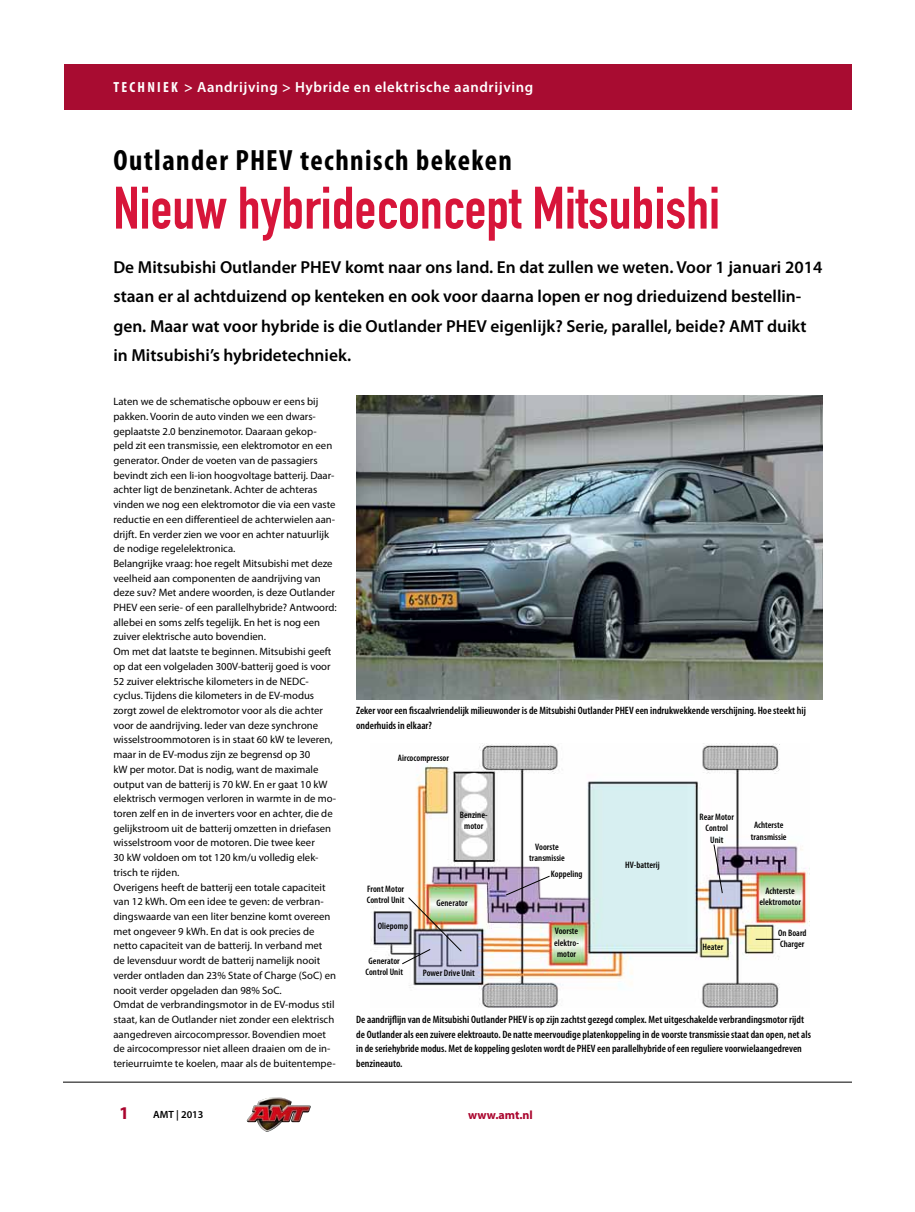
<style>
.page{position:relative;width:915px;height:1212px;background:#fff}
.page>*{position:absolute;margin:0;border:0;box-sizing:border-box;transform-origin:0 0}
.t1{font:58.8px "DIN Engschrift Std";color:#d7153a}
.t2{font:700 condensed 29.4px "Myriad Pro";letter-spacing:.05em;color:#000}
.t3{font:700 18px "Myriad Pro";color:#aa052e}
.t4{font:600 17.4px/29.4px "Myriad Pro";color:#000}
.t5{font:700 16.05px "Myriad Pro";color:#a80c31}
.t6{font:600 14.7px "Myriad Pro";letter-spacing:.04em;color:#fff}
.t7{font:700 12px "Myriad Pro";color:#aa052e}
.t8{font:10.65px/14.7px "Myriad Pro";color:#000}
.t9{font:600 condensed 10.65px/14.7px "Myriad Pro";color:#000}
.t10{font:600 10.5px "Myriad Pro";color:#000}
.t11{font:600 condensed 9.3px/11.2px "Myriad Pro";letter-spacing:.005em;color:#000;text-align:center}
.s1{font-weight:700;font-stretch:condensed}
</style>
<div class="page">
<img style="left:247px;top:1097px;width:63px;height:35px">
<hr style="left:64px;top:1082px;width:786px;height:1px;background:#000">
<div style="left:64px;top:64px;width:786px;height:46px;background:#a80c31"></div>
<img style="left:356px;top:396px;width:466px;height:303px">
<img style="left:370px;top:743px;width:438px;height:264px">
<svg style="left:505px;top:875px;width:45px;height:21px"></svg>
<img style="left:401px;top:897px;width:61px;height:68px">
<svg style="left:755px;top:939px;width:24px;height:1px"></svg>
<svg style="left:713px;top:844px;width:9px;height:50px"></svg>
<h3 class="t6" style="left:113px;top:78px;width:421px"><span class="s1">TECH NI E K</span> &gt; Aandrijving &gt; Hybride en elektrische aandrijving</h3>
<h2 class="t2" style="left:113px;top:142px;width:400px">Outlander PHEV technisch bekeken</h2>
<h1 class="t1" style="left:113px;top:173px;width:608px">Nieuw hybrideconcept Mitsubishi</h1>
<p class="t4" style="left:113px;top:252px;width:710px">De Mitsubishi Outlander PHEV komt naar ons land. En dat zullen we weten. Voor 1 januari 2014 staan er al achtduizend op kenteken en ook voor daarna lopen er nog drieduizend bestellin&shy;gen. Maar wat voor hybride is die Outlander PHEV eigenlijk? Serie, parallel, beide? AMT duikt in Mitsubishi’s hybridetechniek.</p>
<p class="t8" style="left:113px;top:394px;width:225px">Laten we de schematische opbouw er eens bij pakken. Voorin de auto vinden we een dwars&shy;geplaatste 2.0 benzinemotor. Daaraan gekop&shy;peld zit een transmissie, een elektromotor en een generator. Onder de voeten van de passagiers bevindt zich een li-ion hoogvoltage batterij. Daar&shy;achter ligt de benzinetank. Achter de achteras vinden we nog een elektromotor die via een vaste reductie en een differentieel de achterwielen aan&shy;drijft. En verder zien we voor en achter natuurlijk de nodige regelelektronica.<br>Belangrijke vraag: hoe regelt Mitsubishi met deze veelheid aan componenten de aandrijving van deze suv? Met andere woorden, is deze Outlander PHEV een serie- of een parallelhybride? Antwoord: allebei en soms zelfs tegelijk. En het is nog een zuiver elektrische auto bovendien.<br>Om met dat laatste te beginnen. Mitsubishi geeft op dat een volgeladen 300V-batterij goed is voor 52 zuiver elektrische kilometers in de NEDC&shy;cyclus. Tijdens die kilometers in de EV-modus zorgt zowel de elektromotor voor als die achter voor de aandrijving. Ieder van deze synchrone wisselstroommotoren is in staat 60 kW te leveren, maar in de EV-modus zijn ze begrensd op 30<br>kW per motor. Dat is nodig, want de maximale output van de batterij is 70 kW. En er gaat 10 kW elektrisch vermogen verloren in warmte in de mo&shy;toren zelf en in de inverters voor en achter, die de gelijkstroom uit de batterij omzetten in driefasen wisselstroom voor de motoren. Die twee keer<br>30 kW voldoen om tot 120 km/u volledig elek&shy;trisch te rijden.<br>Overigens heeft de batterij een totale capaciteit van 12 kWh. Om een idee te geven: de verbran&shy;dingswaarde van een liter benzine komt overeen met ongeveer 9 kWh. En dat is ook precies de netto capaciteit van de batterij. In verband met<br>de levensduur wordt de batterij namelijk nooit verder ontladen dan 23% State of Charge (SoC) en nooit verder opgeladen dan 98% SoC.<br>Omdat de verbrandingsmotor in de EV-modus stil staat, kan de Outlander niet zonder een elektrisch aangedreven aircocompressor. Bovendien moet de aircocompressor niet alleen draaien om de in&shy;terieurruimte te koelen, maar als de buitentempe-</p>
<p class="t9" style="left:356px;top:703px;width:451px">Zeker voor een fiscaalvriendelijk milieuwonder is de Mitsubishi Outlander PHEV een indrukwekkende verschijning. Hoe steekt hij onderhuids in elkaar?</p>
<p class="t11" style="left:398px;top:753px;width:53px">Aircocompressor</p>
<p class="t11" style="left:460px;top:809px;width:29px">Benzine&shy;motor</p>
<p class="t11" style="left:699px;top:811px;width:36px">Rear Motor<br>Control<br>Unit</p>
<p class="t11" style="left:750px;top:820px;width:37px">Achterste transmissie</p>
<p class="t11" style="left:529px;top:841px;width:37px">Voorste transmissie</p>
<p class="t11" style="left:625px;top:859px;width:36px">HV-batterij</p>
<p class="t11" style="left:550px;top:869px;width:33px">Koppeling</p>
<p class="t11" style="left:367px;top:883px;width:39px;text-align:left">Front Motor<br>Control Unit</p>
<p class="t11" style="left:759px;top:885px;width:43px">Achterste elektromotor</p>
<p class="t11" style="left:436px;top:897px;width:33px">Generator</p>
<p class="t11" style="left:377px;top:920px;width:32px">Oliepomp</p>
<p class="t11" style="left:554px;top:926px;width:26px">Voorste elektro&shy;motor</p>
<p class="t11" style="left:777px;top:928px;width:30px;text-align:left">On Board<br>Charger</p>
<p class="t11" style="left:702px;top:941px;width:22px">Heater</p>
<p class="t11" style="left:365px;top:956px;width:39px">Generator<br>Control Unit</p>
<p class="t11" style="left:422px;top:967px;width:54px">Power Drive Unit</p>
<p class="t9" style="left:356px;top:1012px;width:456px">De aandrijflijn van de Mitsubishi Outlander PHEV is op zijn zachtst gezegd complex. Met uitgeschakelde verbrandingsmotor rijdt de Outlander als een zuivere elektroauto. De natte meervoudige platenkoppeling in de voorste transmissie staat dan open, net als in de seriehybride modus. Met de koppeling gesloten wordt de PHEV een parallelhybride of een reguliere voorwielaangedreven benzineauto.</p>
<h3 class="t5" style="left:113px;top:1095px;width:19px">58</h3>
<p class="t11" style="left:154px;top:1103px;width:36px">AMT | 2013</p>
<h3 class="t3" style="left:119px;top:1101px;width:11px">1</h3>
<p class="t10" style="left:153px;top:1107px;width:52px">AMT | 2013</p>
<p class="t7" style="left:468px;top:1107px;width:66px">www.amt.nl</p>
</div>
